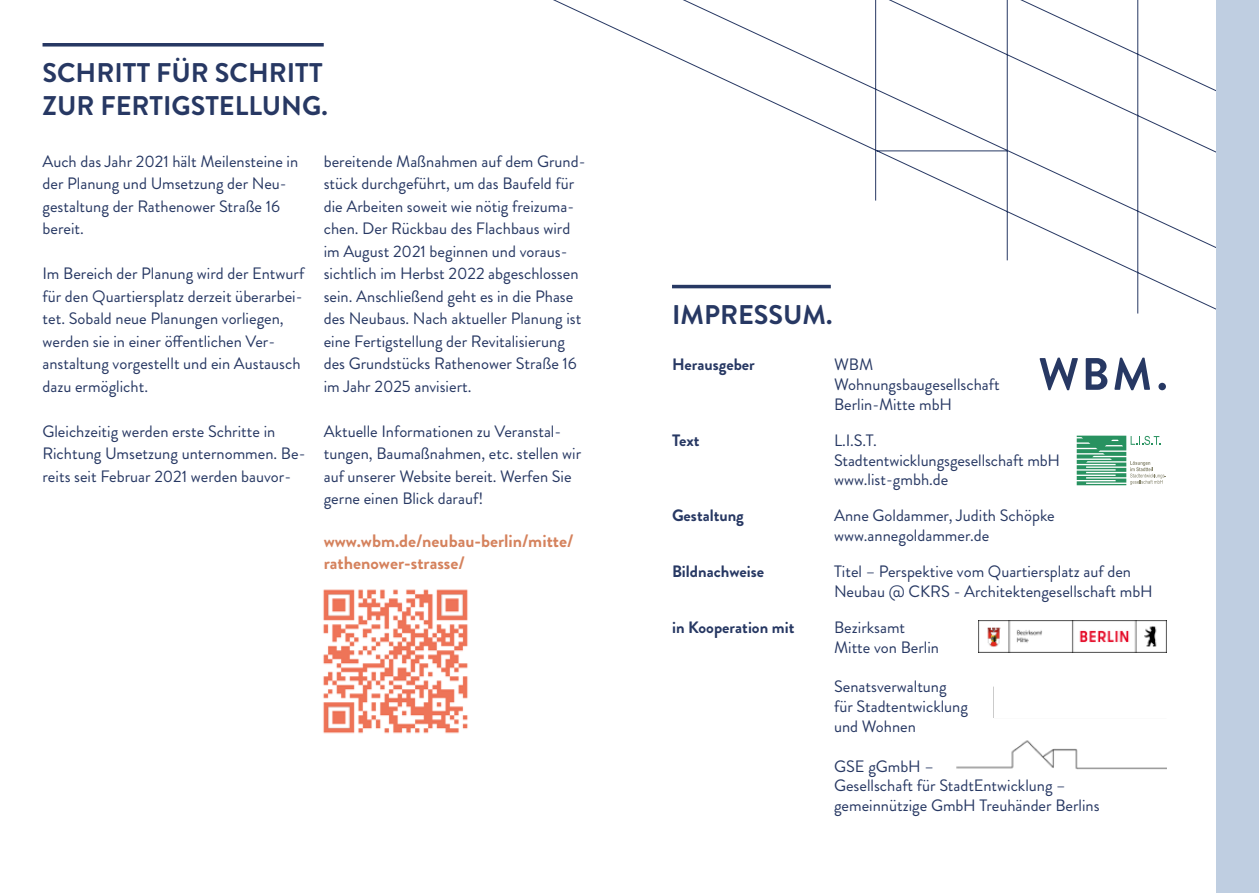
<style>
.page{position:relative;width:1259px;height:893px;background:#fff}
.page>*{position:absolute;margin:0;border:0;box-sizing:border-box;transform-origin:0 0}
.t1{font:700 27px/32.4px "Brandon Grotesque";color:#273863}
.t2{font:700 18px/21.6px "Brandon Grotesque";color:#d5825d}
.t3{font:16.5px/22.5px "Brandon Grotesque";color:#273863}
.t4{font:700 16.5px "Brandon Grotesque";color:#273863}
</style>
<div class="page">
<svg style="left:553px;top:0;width:663px;height:314px"></svg>
<svg style="left:43px;top:43px;width:281px;height:4px"></svg>
<img style="left:323px;top:589px;width:145px;height:145px">
<hr style="left:672px;top:285px;width:159px;height:3px;background:#273863">
<div style="left:978px;top:621px;width:188px;height:38px;background:linear-gradient(to right,#fff,#fff)"></div>
<svg style="left:1039px;top:358px;width:127px;height:32px"></svg>
<svg style="left:1076px;top:436px;width:90px;height:49px"></svg>
<div style="left:1216px;top:0;width:43px;height:893px;background:#bfcee1"></div>
<img style="left:978px;top:621px;width:188px;height:31px">
<img style="left:956px;top:740px;width:210px;height:30px">
<h2 class="t1" style="left:43px;top:57px;width:287px">SCHRITT FÜR SCHRITT<br>ZUR FERTIGSTELLUNG.</h2>
<p class="t3" style="left:43px;top:150px;width:257px">Auch das Jahr 2021 hält Meilensteine in der Planung und Umsetzung der Neu&shy;gestaltung der Rathenower Straße 16 bereit.</p>
<p class="t3" style="left:43px;top:262px;width:263px">Im Bereich der Planung wird der Entwurf für den Quartiersplatz derzeit überarbei&shy;tet. Sobald neue Planungen vorliegen, werden sie in einer öffentlichen Ver&shy;anstaltung vorgestellt und ein Austausch dazu ermöglicht.</p>
<p class="t3" style="left:43px;top:420px;width:264px">Gleichzeitig werden erste Schritte in<br>Richtung Umsetzung unternommen. Be&shy;reits seit Februar 2021 werden bauvor-</p>
<p class="t3" style="left:324px;top:150px;width:263px">bereitende Maßnahmen auf dem Grund&shy;stück durchgeführt, um das Baufeld für die Arbeiten soweit wie nötig freizuma&shy;chen. Der Rückbau des Flachbaus wird im August 2021 beginnen und voraus&shy;sichtlich im Herbst 2022 abgeschlossen sein. Anschließend geht es in die Phase des Neubaus. Nach aktueller Planung ist eine Fertigstellung der Revitalisierung des Grundstücks Rathenower Straße 16 im Jahr 2025 anvisiert.</p>
<p class="t3" style="left:324px;top:420px;width:259px">Aktuelle Informationen zu Veranstal&shy;tungen, Baumaßnahmen, etc. stellen wir auf unserer Website bereit. Werfen Sie gerne einen Blick darauf!</p>
<p class="t2" style="left:324px;top:531px;width:251px">www.wbm.de/neubau-berlin/mitte/ rathenower-strasse/</p>
<h2 class="t1" style="left:672px;top:299px;width:162px">IMPRESSUM.</h2>
<p class="t4" style="left:672px;top:353px;width:84px">Herausgeber</p>
<p class="t3" style="left:834px;top:355px;width:167px;line-height:19.8px">WBM<br>Wohnungsbaugesellschaft<br>Berlin-Mitte mbH</p>
<p class="t4" style="left:672px;top:429px;width:29px">Text</p>
<p class="t3" style="left:834px;top:430px;width:227px;line-height:19.8px">L.I.S.T.<br>Stadtentwicklungsgesellschaft mbH www.list-gmbh.de</p>
<p class="t4" style="left:672px;top:504px;width:73px">Gestaltung</p>
<p class="t3" style="left:834px;top:506px;width:222px;line-height:19.8px">Anne Goldammer, Judith Schöpke www.annegoldammer.de</p>
<p class="t4" style="left:672px;top:560px;width:94px">Bildnachweise</p>
<p class="t3" style="left:834px;top:562px;width:320px;line-height:19.8px">Titel – Perspektive vom Quartiersplatz auf den<br>Neubau @ CKRS - Architektengesellschaft mbH</p>
<p class="t4" style="left:672px;top:616px;width:124px">in Kooperation mit</p>
<p class="t3" style="left:834px;top:618px;width:107px;line-height:19.8px">Bezirksamt<br>Mitte von Berlin</p>
<p class="t3" style="left:834px;top:677px;width:135px;line-height:19.8px">Senatsverwaltung für Stadtentwicklung und Wohnen</p>
<p class="t3" style="left:834px;top:756px;width:267px;line-height:19.8px">GSE gGmbH –<br>Gesellschaft für StadtEntwicklung – gemeinnützige GmbH Treuhänder Berlins</p>
</div>
